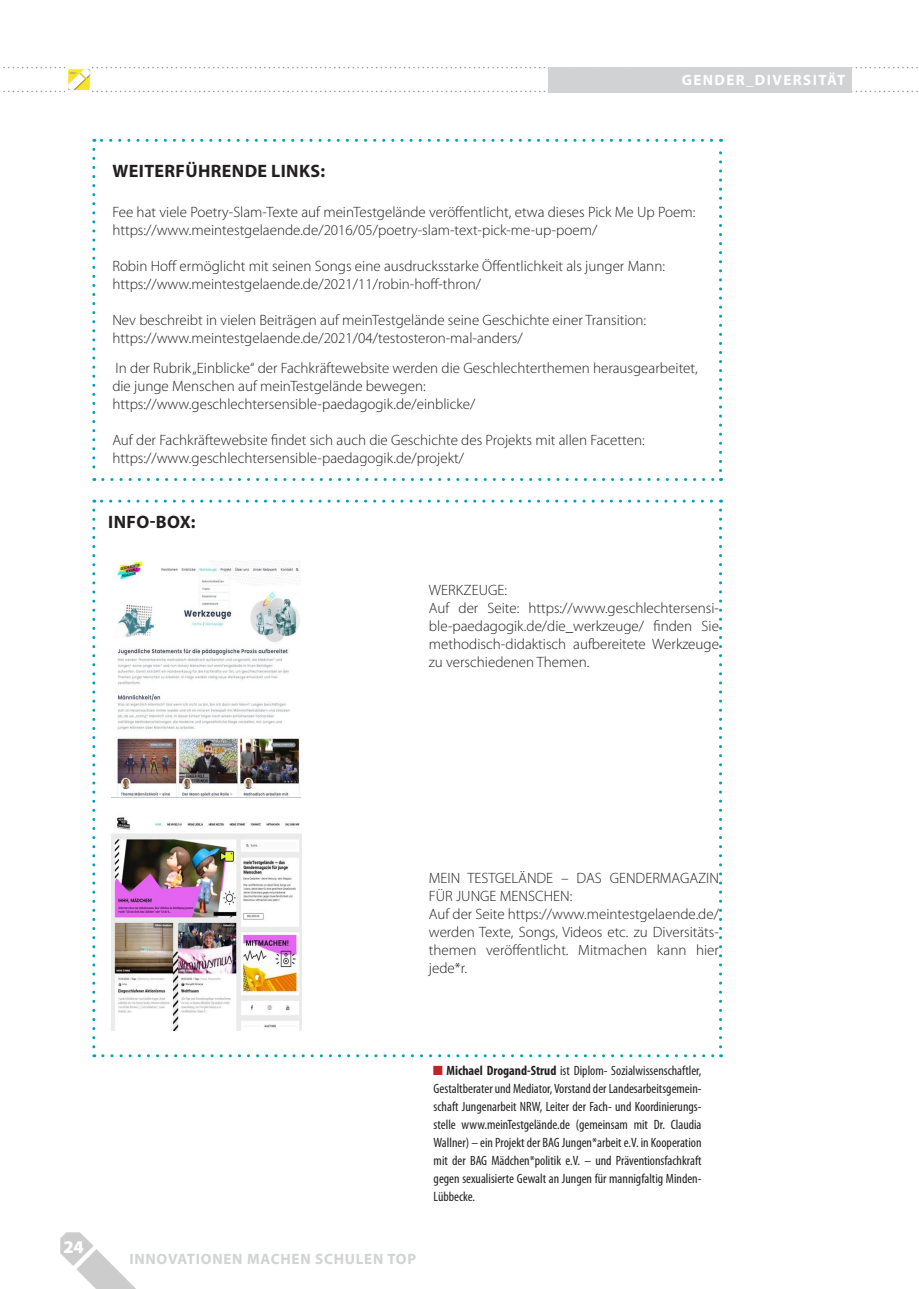
<style>
.page{position:relative;width:919px;height:1289px;background:#fff}
.page>*{position:absolute;margin:0;border:0;box-sizing:border-box;transform-origin:0 0}
.t1{font:700 18px "Myriad Pro";letter-spacing:.02em;color:#231f20}
.t2{font:900 18px "Myriad Pro";color:#fff}
.t3{font:300 15px/18px "Myriad Pro";color:#231f20;text-align:justify}
.t4{font:700 15px "Myriad Pro";letter-spacing:.05em;color:#d1d2d4}
.t5{font:700 15px "Myriad Pro";letter-spacing:.095em;color:#fff}
.t6{font:condensed 13.5px/18px "Myriad Pro";color:#231f20;text-align:justify}
.t7{font:700 2.85px "Myriad";color:#939598;scale:1.05 1}
.s1{font-family:"Courier New";font-stretch:normal;font-size:15px;color:#c02429}
.s2{font-weight:700}
</style>
<div class="page">
<svg style="left:60px;top:1232px;width:75px;height:56px"></svg>
<svg style="left:0;top:67px;width:918px;height:25px"></svg>
<div style="left:67px;top:68px;width:24px;height:23px;border:1px solid #fff"></div>
<div style="left:548px;top:67px;width:304px;height:25px;background:#d1d2d4"></div>
<svg style="left:92px;top:510px;width:3px;height:547px"></svg>
<svg style="left:103px;top:1054px;width:618px;height:3px"></svg>
<svg style="left:719px;top:499px;width:3px;height:547px"></svg>
<svg style="left:94px;top:499px;width:617px;height:3px"></svg>
<img style="left:117px;top:560px;width:183px;height:237px">
<img style="left:112px;top:817px;width:190px;height:213px">
<svg style="left:92px;top:149px;width:3px;height:332px"></svg>
<svg style="left:103px;top:478px;width:618px;height:3px"></svg>
<svg style="left:719px;top:139px;width:3px;height:331px"></svg>
<svg style="left:94px;top:139px;width:617px;height:3px"></svg>
<p class="t7" style="left:70px;top:71px;width:8px">IMST</p>
<p class="t5" style="left:681px;top:70px;width:165px">GENDER_DIVERSITÄT</p>
<p class="t1" style="left:112px;top:159px;width:214px">WEITERFÜHRENDE LINKS:</p>
<p class="t3" style="left:112px;top:203px;width:584px">Fee hat viele Poetry-Slam-Texte auf meinTestgelände veröffentlicht, etwa dieses Pick Me Up Poem:</p>
<p class="t3" style="left:112px;top:221px;width:486px">https://www.meintestgelaende.de/2016/05/poetry-slam-text-pick-me-up-poem/</p>
<p class="t3" style="left:112px;top:257px;width:554px">Robin Hoff ermöglicht mit seinen Songs eine ausdrucksstarke Öffentlichkeit als junger Mann:</p>
<p class="t3" style="left:112px;top:275px;width:370px">https://www.meintestgelaende.de/2021/11/robin-hoff-thron/</p>
<p class="t3" style="left:112px;top:311px;width:535px">Nev beschreibt in vielen Beiträgen auf meinTestgelände seine Geschichte einer Transition:</p>
<p class="t3" style="left:112px;top:329px;width:412px">https://www.meintestgelaende.de/2021/04/testosteron-mal-anders/</p>
<p class="t3" style="left:112px;top:359px;width:587px">In der Rubrik „Einblicke“ der Fachkräftewebsite werden die Geschlechterthemen herausgearbeitet, die junge Menschen auf meinTestgelände bewegen:</p>
<p class="t3" style="left:112px;top:395px;width:364px">https://www.geschlechtersensible-paedagogik.de/einblicke/</p>
<p class="t3" style="left:112px;top:431px;width:533px">Auf der Fachkräftewebsite findet sich auch die Geschichte des Projekts mit allen Facetten:</p>
<p class="t3" style="left:112px;top:449px;width:353px">https://www.geschlechtersensible-paedagogik.de/projekt/</p>
<p class="t1" style="left:108px;top:510px;width:89px">INFO-BOX:</p>
<p class="t3" style="left:429px;top:581px;width:80px">WERKZEUGE:</p>
<p class="t3" style="left:429px;top:599px;width:291px">Auf der Seite: https://www.geschlechtersensi&shy;ble-paedagogik.de/die_werkzeuge/ finden Sie methodisch-didaktisch aufbereitete Werkzeuge zu verschiedenen Themen.</p>
<p class="t2" style="left:63px;top:1236px;width:22px">24</p>
<p class="t3" style="left:429px;top:869px;width:291px">MEIN TESTGELÄNDE – DAS GENDERMAGAZIN<br>FÜR JUNGE MENSCHEN:</p>
<p class="t3" style="left:429px;top:905px;width:291px">Auf der Seite https://www.meintestgelaende.de/ werden Texte, Songs, Videos etc. zu Diversitäts&shy;themen veröffentlicht. Mitmachen kann hier jede*r.</p>
<p class="t6" style="left:433px;top:1061px;width:269px"><span class="s1">■</span> <span class="s2">Michael Drogand-Strud</span> ist Diplom- Sozialwissenschaftler, Gestaltberater und Mediator, Vorstand der Landesarbeitsgemein&shy;schaft Jungenarbeit NRW, Leiter der Fach- und Koordinierungs&shy;stelle www.meinTestgelände.de (gemeinsam mit Dr. Claudia Wallner) – ein Projekt der BAG Jungen*arbeit e.V. in Kooperation mit der BAG Mädchen*politik e.V. – und Präventionsfachkraft gegen sexualisierte Gewalt an Jungen für mannigfaltig Minden-Lübbecke.</p>
<p class="t4" style="left:129px;top:1249px;width:288px">INNOVATIONEN MACHEN SCHULEN TOP</p>
</div>
